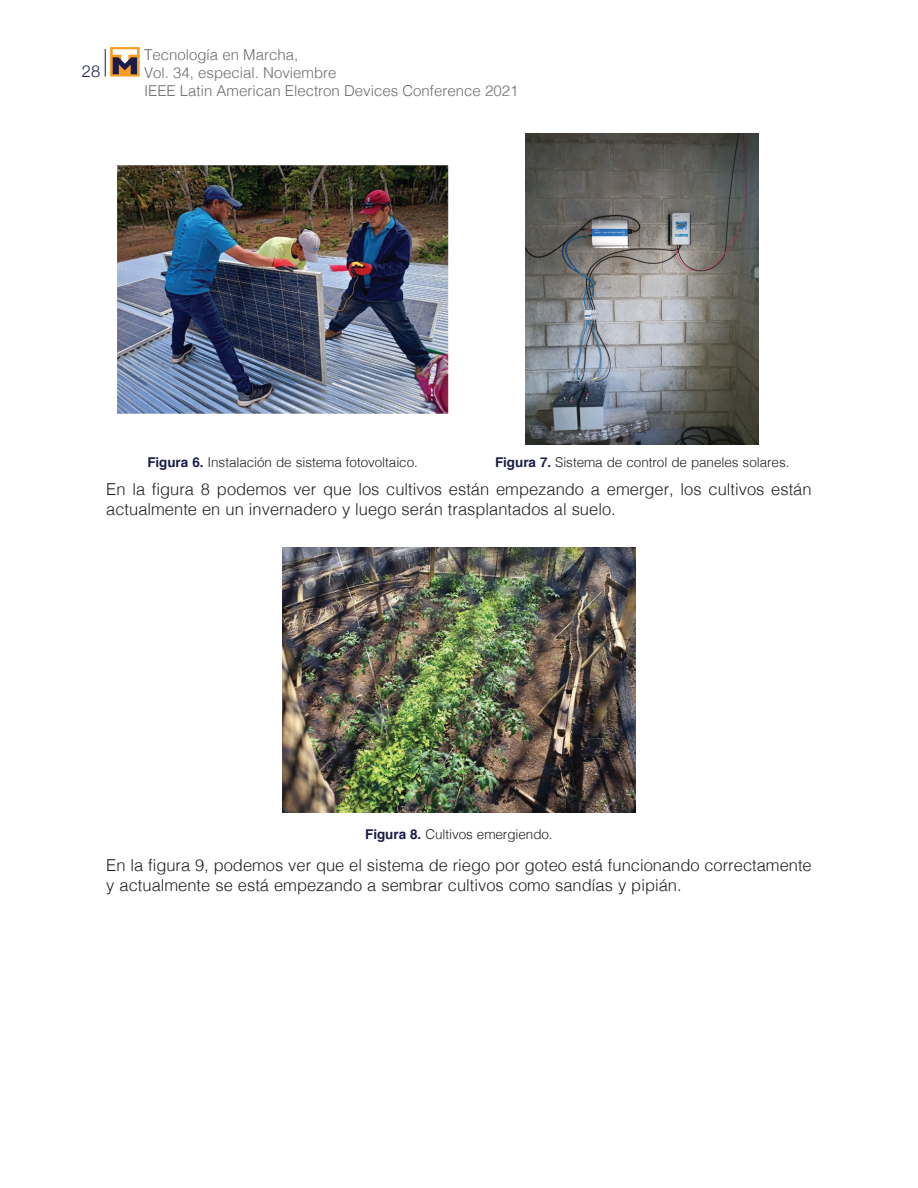
<style>
.page{position:relative;width:918px;height:1188px;background:#fff}
.page>*{position:absolute;margin:0;border:0;box-sizing:border-box;transform-origin:0 0}
.t1{font:300 16.5px/19.8px "Helvetica";color:#231f20}
.t2{font:300 16.5px "Helvetica Neue";color:#1a1c4c}
.t3{font:300 15px/18px "Helvetica";color:#6c6d70}
.t4{font:300 13.5px "Helvetica";letter-spacing:-.005em;color:#231f20}
.s1{font-weight:700;color:#1a1c4c}
</style>
<div class="page">
<svg style="left:105px;top:49px;width:1px;height:28px"></svg>
<svg style="left:110px;top:47px;width:30px;height:30px"></svg>
<svg style="left:113px;top:49px;width:24px;height:25px"></svg>
<img style="left:117px;top:165px;width:331px;height:248px">
<img style="left:526px;top:134px;width:233px;height:311px">
<img style="left:283px;top:548px;width:352px;height:264px">
<p class="t2" style="left:82px;top:57px;width:20px">28</p>
<p class="t3" style="left:144px;top:44px;width:376px">Tecnología en Marcha,<br>Vol. 34, especial. Noviembre<br>IEEE Latin American Electron Devices Conference 2021</p>
<p class="t4" style="left:147px;top:450px;width:272px"><span class="s1">Figura 6.</span> Instalación de sistema fotovoltaico.</p>
<p class="t4" style="left:495px;top:450px;width:296px"><span class="s1">Figura 7.</span> Sistema de control de paneles solares.</p>
<p class="t1" style="left:106px;top:478px;width:707px">En la figura 8 podemos ver que los cultivos están empezando a emerger, los cultivos están actualmente en un invernadero y luego serán trasplantados al suelo.</p>
<p class="t4" style="left:365px;top:823px;width:189px"><span class="s1">Figura 8.</span> Cultivos emergiendo.</p>
<p class="t1" style="left:106px;top:854px;width:707px">En la figura 9, podemos ver que el sistema de riego por goteo está funcionando correctamente y actualmente se está empezando a sembrar cultivos como sandías y pipián.</p>
</div>
